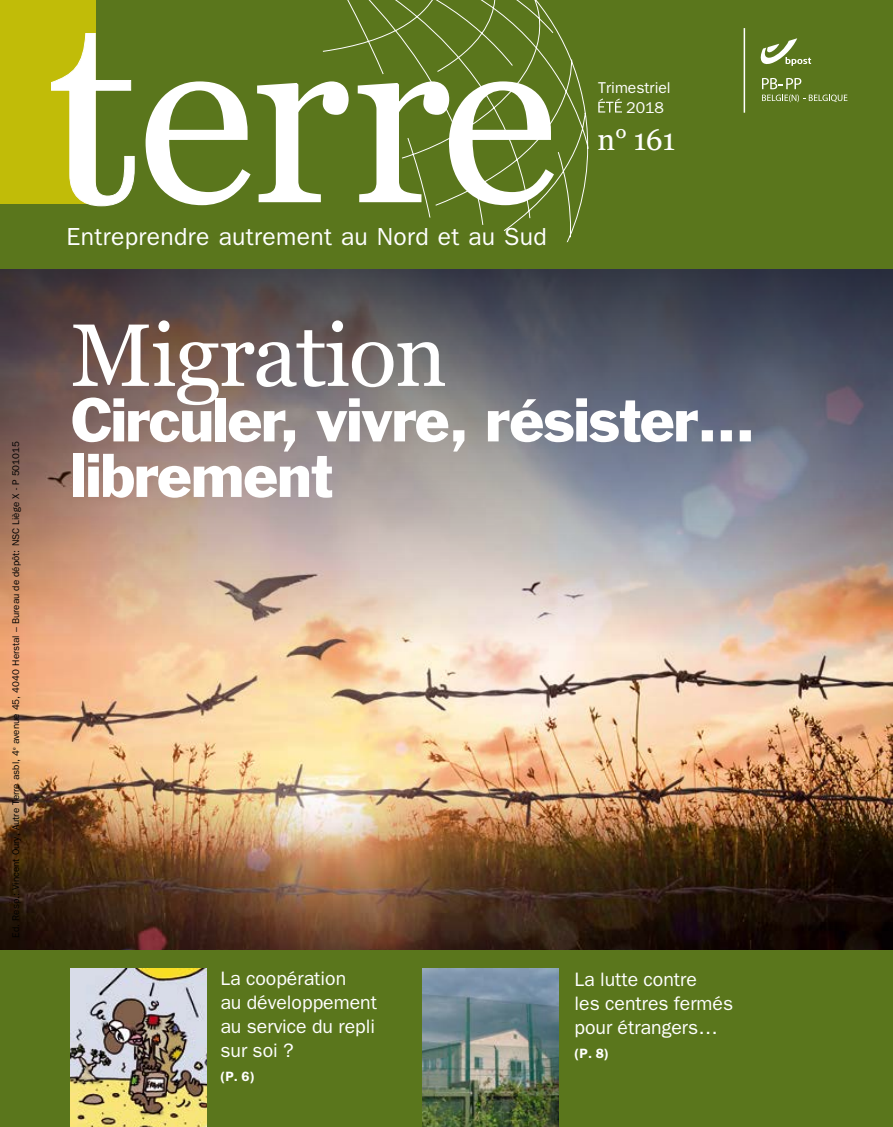
<style>
.page{position:relative;width:893px;height:1127px;background:#fff}
.page>*{position:absolute;margin:0;border:0;box-sizing:border-box;transform-origin:0 0}
.t1{font:88.5px "Georgia";letter-spacing:-.02em;color:#fff}
.t2{font:57px/55.5px "Franklin Gothic";letter-spacing:-.02em;color:#fff}
.t3{font:30px "Georgia";color:#fff}
.t4{font:24.75px "Franklin Gothic";letter-spacing:.015em;color:#fff}
.t5{font:19.5px/24px "Franklin Gothic";color:#fff}
.t6{font:15.75px/19.5px "Franklin Gothic";color:#fff}
.t7{font:600 13.5px "Franklin Gothic";color:#fff}
.t8{font:9.75px "Franklin Gothic";color:#000}
</style>
<div class="page">
<img style="left:0;top:687px;width:893px;height:264px">
<img style="left:0;top:268px;width:893px;height:419px">
<div style="left:0;top:951px;width:893px;height:176px;background:#5a761c"></div>
<img style="left:422px;top:968px;width:136px;height:159px">
<img style="left:70px;top:968px;width:137px;height:159px">
<div style="left:0;top:0;width:893px;height:268px;background:#5a761c"></div>
<div style="left:0;top:0;width:96px;height:204px;background:#c1bc08"></div>
<svg style="left:146px;top:81px;width:54px;height:124px"></svg>
<svg style="left:51px;top:33px;width:84px;height:173px"></svg>
<svg style="left:200px;top:0;width:389px;height:242px"></svg>
<svg style="left:598px;top:98px;width:24px;height:15px"></svg>
<svg style="left:760px;top:38px;width:51px;height:28px"></svg>
<svg style="left:762px;top:78px;width:85px;height:24px"></svg>
<hr style="left:744px;top:28px;width:1px;height:85px;background:#fff">
<p class="t8" style="left:10px;top:937px;width:498px;rotate:-90deg">Ed. Resp.: Vincent Oury, Autre Terre asbl, 4<sup>e</sup> avenue 45, 4040 Herstal – Bureau de dépôt: NSC Liège X - P 501015</p>
<p class="t6" style="left:626px;top:78px;width:46px;text-indent:-28px">Trimestriel<br>2018</p>
<p class="t4" style="left:67px;top:222px;width:482px">Entreprendre autrement au Nord et au Sud</p>
<h3 class="t3" style="left:598px;top:118px;width:79px">n° 161</h3>
<h1 class="t1" style="left:71px;top:291px;width:378px">Migration</h1>
<h2 class="t2" style="left:71px;top:392px;width:685px">Circuler, vivre, résister… librement</h2>
<p class="t5" style="left:220px;top:966px;width:158px">La coopération<br>au développement au service du repli sur soi ?</p>
<p class="t7" style="left:220px;top:1069px;width:36px">(P. 6)</p>
<p class="t5" style="left:574px;top:966px;width:160px">La lutte contre<br>les centres fermés pour étrangers…</p>
<p class="t7" style="left:574px;top:1045px;width:36px">(P. 8)</p>
</div>
